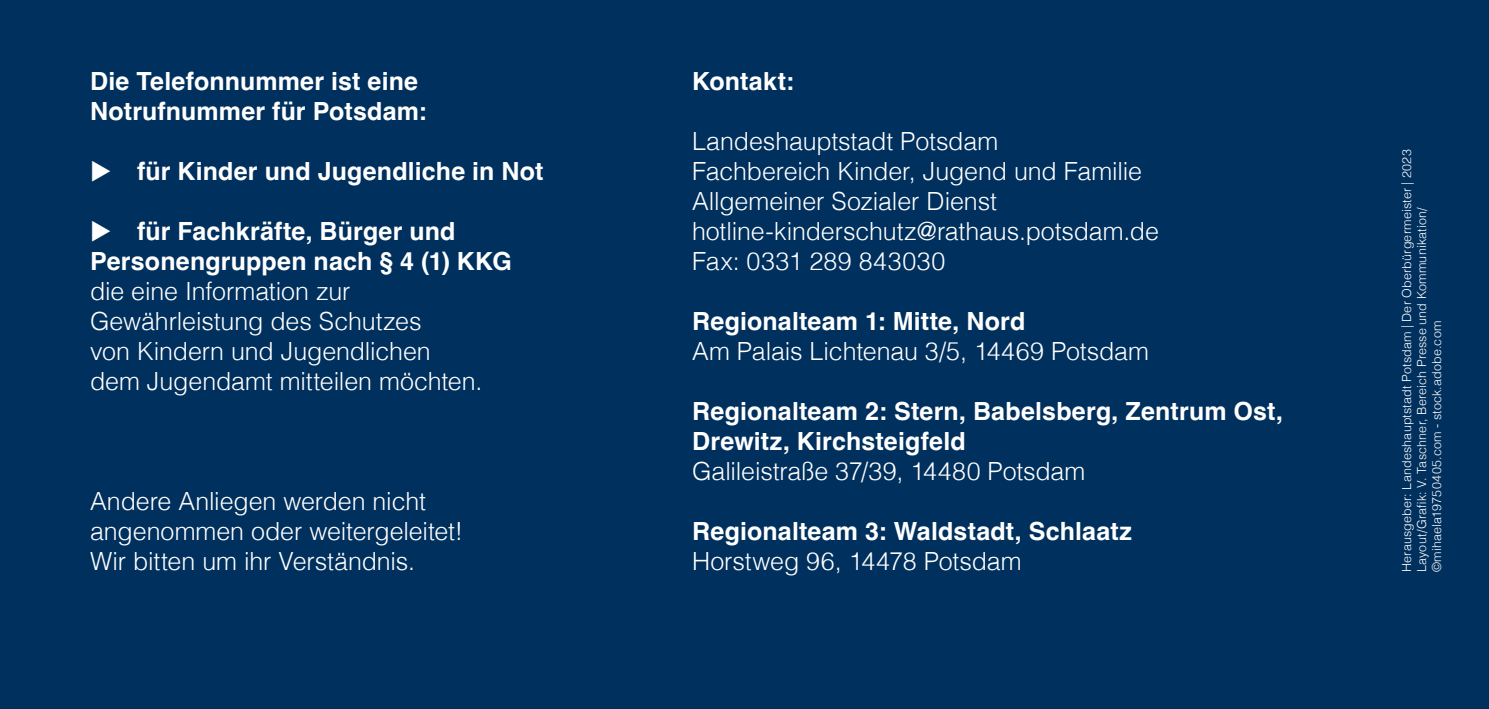
<style>
.page{position:relative;width:1489px;height:709px;background:#fff}
.page>*{position:absolute;margin:0;border:0;box-sizing:border-box;transform-origin:0 0}
.t1{font:300 25px/30px "Helvetica";letter-spacing:-.005em;color:#fff}
.t2{font:700 25px/30px "Helvetica";letter-spacing:.005em;color:#fff}
.t3{font:300 12.5px/15px "Helvetica";letter-spacing:.015em;color:#fff}
.s1{font-family:"Helvetica Neue"}
</style>
<div class="page">
<div style="left:0;top:0;width:1488px;height:709px;background:#00305d"></div>
<p class="t2" style="left:90px;top:69px;width:338px">Die Telefonnummer ist eine<br>Notrufnummer für Potsdam:</p>
<p class="t2" style="left:90px;top:159px;width:455px">◆ für Kinder und Jugendliche in Not</p>
<p class="t2" style="left:90px;top:219px;width:423px">◆ für Fachkräfte, Bürger und<br>Personengruppen nach § 4 (1) KKG</p>
<p class="t1" style="left:90px;top:274px;width:394px">die eine Information zur<br>Gewährleistung des Schutzes<br>von Kindern und Jugendlichen dem Jugendamt mitteilen möchten.</p>
<p class="t1" style="left:90px;top:484px;width:374px">Andere Anliegen werden nicht angenommen oder weitergeleitet!<br>Wir bitten um ihr Verständnis.</p>
<p class="t2" style="left:692px;top:69px;width:103px">Kontakt:</p>
<p class="t1" style="left:692px;top:124px;width:468px">Landeshauptstadt Potsdam<br>Fachbereich Kinder, Jugend und Familie<br>Allgemeiner Sozialer Dienst hotline-kinderschutz@rathaus.potsdam.de<br>Fax: 0331 289 843030</p>
<p class="t2" style="left:692px;top:309px;width:335px">Regionalteam 1: Mitte, Nord</p>
<p class="t1" style="left:692px;top:334px;width:458px">Am Palais Lichtenau 3/5, 14469 Potsdam</p>
<p class="t2" style="left:692px;top:399px;width:592px">Regionalteam 2: Stern, Babelsberg, Zentrum Ost,<br>Drewitz, Kirchsteigfeld</p>
<p class="t1" style="left:692px;top:454px;width:395px">Galileistraße 37/39, 14480 Potsdam</p>
<p class="t2" style="left:692px;top:519px;width:441px">Regionalteam 3: Waldstadt, Schlaatz</p>
<p class="t1" style="left:692px;top:544px;width:331px">Horstweg 96, 14478 Potsdam</p>
<p class="t3" style="left:1397px;top:572px;width:424px;rotate:-90deg">Herausgeber: Landeshauptstadt Potsdam <span class="s1">|</span> Der Oberbürgermeister <span class="s1">|</span> 2023<br>Layout/Grafik: V. Taschner, Bereich Presse und Kommunikation/ ©mihaela19750405.com - stock.adobe.com</p>
</div>
